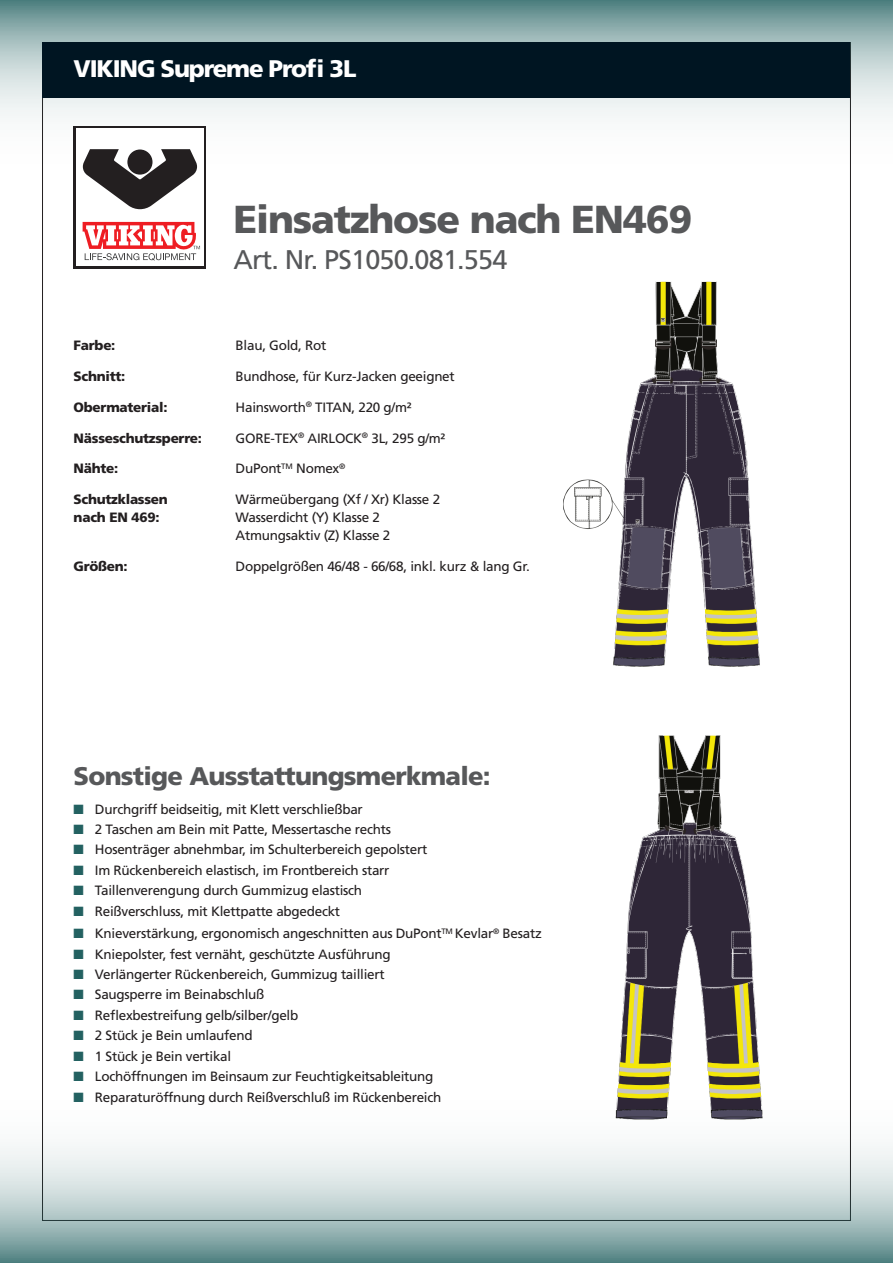
<style>
.page{position:relative;width:893px;height:1263px;background:#fff}
.page>*{position:absolute;margin:0;border:0;box-sizing:border-box;transform-origin:0 0}
.t1{font:900 39px "Frutiger LT Pro";letter-spacing:-.03em;color:#57585a}
.t2{font:27px "Frutiger LT Pro";letter-spacing:-.03em;color:#57585a}
.t3{font:900 25.5px "Frutiger LT Pro";letter-spacing:-.03em;color:#57585a}
.t4{font:900 24px "Frutiger LT Pro";letter-spacing:-.05em;color:#fff}
.t5{font:13.5px/18px "Frutiger LT Pro";letter-spacing:-.02em;color:#231f20}
.t6{font:900 13.5px "Frutiger LT Pro";letter-spacing:-.02em;color:#231f20}
.s1{color:#236161}
</style>
<div class="page">
<svg style="left:0;top:0;width:893px;height:193px"></svg>
<svg style="left:0;top:1069px;width:893px;height:194px"></svg>
<div style="left:43px;top:43px;width:807px;height:55px;background:#001522"></div>
<svg style="left:74px;top:126px;width:132px;height:143px"></svg>
<div style="left:76px;top:129px;width:128px;height:137px;background:#fff"></div>
<svg style="left:83px;top:149px;width:114px;height:60px"></svg>
<svg style="left:83px;top:222px;width:117px;height:39px"></svg>
<img style="left:553px;top:735px;width:226px;height:411px">
<img style="left:563px;top:281px;width:197px;height:386px">
<p class="t4" style="left:74px;top:54px;width:284px">VIKING Supreme Profi 3L</p>
<p class="t1" style="left:233px;top:196px;width:460px">Einsatzhose nach EN469</p>
<p class="t2" style="left:233px;top:243px;width:275px">Art. Nr. PS1050.081.554</p>
<p class="t6" style="left:74px;top:337px;width:43px">Farbe:</p>
<p class="t5" style="left:236px;top:337px;width:92px">Blau, Gold, Rot</p>
<p class="t6" style="left:74px;top:368px;width:53px">Schnitt:</p>
<p class="t5" style="left:236px;top:367px;width:221px">Bundhose, für Kurz-Jacken geeignet</p>
<p class="t6" style="left:74px;top:399px;width:95px">Obermaterial:</p>
<p class="t5" style="left:236px;top:398px;width:178px">Hainsworth<sup>®</sup> TITAN, 220 g/m²</p>
<p class="t6" style="left:74px;top:430px;width:130px">Nässeschutzsperre:</p>
<p class="t5" style="left:236px;top:429px;width:211px">GORE-TEX<sup>®</sup> AIRLOCK<sup>®</sup> 3L, 295 g/m²</p>
<p class="t6" style="left:74px;top:460px;width:46px">Nähte:</p>
<p class="t5" style="left:236px;top:460px;width:111px">DuPont<sup>TM</sup> Nomex<sup>®</sup></p>
<p class="t6" style="left:74px;top:491px;width:96px">Schutzklassen</p>
<p class="t5" style="left:236px;top:490px;width:206px">Wärmeübergang (Xf / Xr) Klasse 2</p>
<p class="t6" style="left:74px;top:509px;width:87px">nach EN 469:</p>
<p class="t5" style="left:236px;top:508px;width:156px">Wasserdicht (Y) Klasse 2<br>Atmungsaktiv (Z) Klasse 2</p>
<p class="t6" style="left:74px;top:558px;width:56px">Größen:</p>
<p class="t5" style="left:236px;top:557px;width:296px">Doppelgrößen 46/48 - 66/68, inkl. kurz &amp; lang Gr.</p>
<p class="t3" style="left:74px;top:760px;width:419px">Sonstige Ausstattungsmerkmale:</p>
<p class="t5" style="left:74px;top:800px;width:291px"><span class="s1">■</span> Durchgriff beidseitig, mit Klett verschließbar</p>
<p class="t5" style="left:74px;top:820px;width:319px"><span class="s1">■</span> 2 Taschen am Bein mit Patte, Messertasche rechts</p>
<p class="t5" style="left:74px;top:841px;width:355px"><span class="s1">■</span> Hosenträger abnehmbar, im Schulterbereich gepolstert</p>
<p class="t5" style="left:74px;top:861px;width:317px"><span class="s1">■</span> Im Rückenbereich elastisch, im Frontbereich starr</p>
<p class="t5" style="left:74px;top:882px;width:290px"><span class="s1">■</span> Taillenverengung durch Gummizug elastisch</p>
<p class="t5" style="left:74px;top:902px;width:268px"><span class="s1">■</span> Reißverschluss, mit Klettpatte abgedeckt</p>
<p class="t5" style="left:74px;top:924px;width:470px"><span class="s1">■</span> Knieverstärkung, ergonomisch angeschnitten aus DuPont<sup>TM</sup> Kevlar<sup>®</sup> Besatz</p>
<p class="t5" style="left:74px;top:945px;width:319px"><span class="s1">■</span> Kniepolster, fest vernäht, geschützte Ausführung</p>
<p class="t5" style="left:74px;top:965px;width:312px"><span class="s1">■</span> Verlängerter Rückenbereich, Gummizug tailliert</p>
<p class="t5" style="left:74px;top:986px;width:192px"><span class="s1">■</span> Saugsperre im Beinabschluß</p>
<p class="t5" style="left:74px;top:1006px;width:226px"><span class="s1">■</span> Reflexbestreifung gelb/silber/gelb</p>
<p class="t5" style="left:74px;top:1027px;width:181px"><span class="s1">■</span> 2 Stück je Bein umlaufend</p>
<p class="t5" style="left:74px;top:1047px;width:159px"><span class="s1">■</span> 1 Stück je Bein vertikal</p>
<p class="t5" style="left:74px;top:1067px;width:361px"><span class="s1">■</span> Lochöffnungen im Beinsaum zur Feuchtigkeitsableitung</p>
<p class="t5" style="left:74px;top:1088px;width:369px"><span class="s1">■</span> Reparaturöffnung durch Reißverschluß im Rückenbereich</p>
</div>
